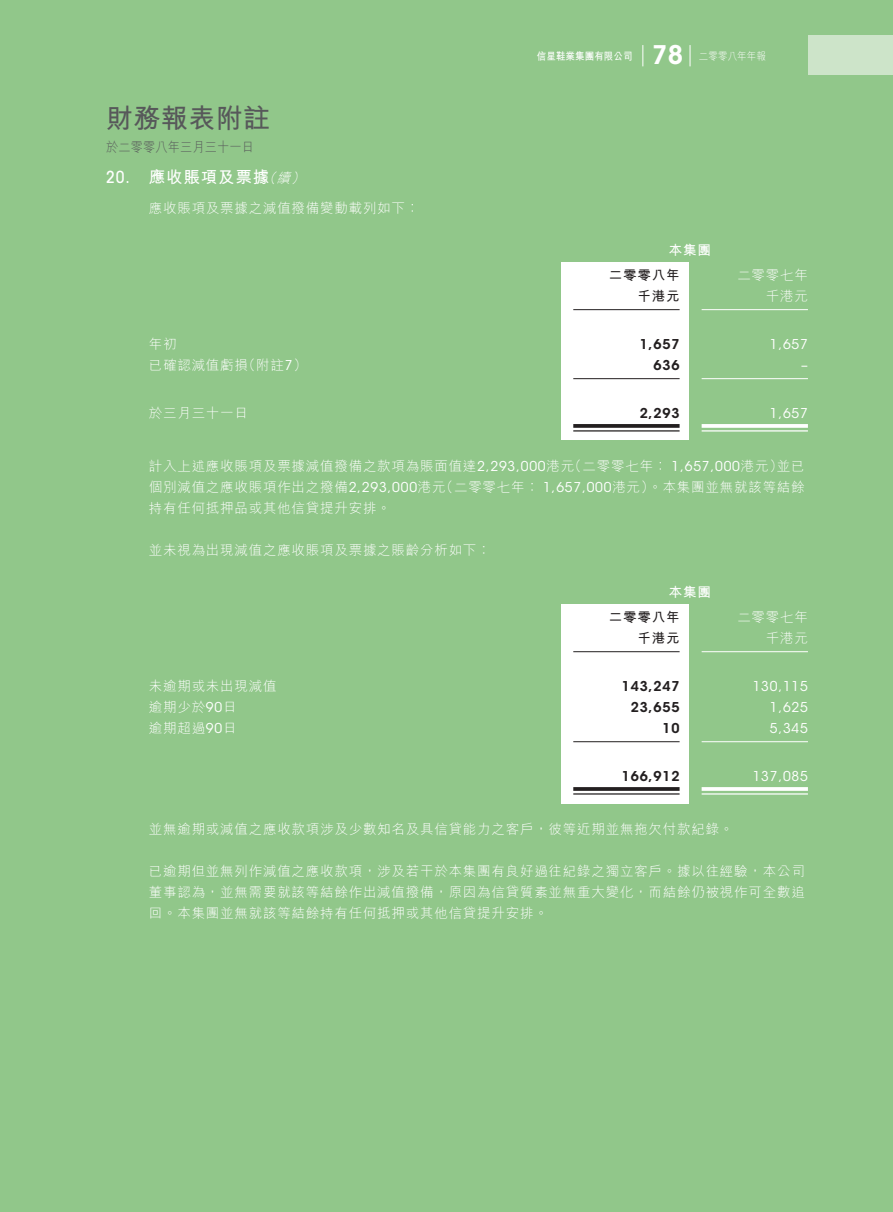
<style>
.page{position:relative;width:893px;height:1212px;background:#91c78a}
.page>*{position:absolute;margin:0;border:0;box-sizing:border-box;transform-origin:0 0}
.t1{font:700 27px "M Hei HK";letter-spacing:.015em;color:#57585a}
.t2{font:600 25.5px "ITC Avant Garde Std";color:#fff}
.t3{font:700 16.5px "M Hei HK";letter-spacing:.05em;color:#fff}
.t4{font:300 13.5px/21px "M Hei HK";letter-spacing:.06em;color:#fff;text-align:justify}
.t5{font:600 13.5px "ITC Avant Garde Std";letter-spacing:.06em;color:#231f20}
.t6{font:13.5px "ITC Avant Garde Std";letter-spacing:.06em;color:#fff}
.t7{font:700 13.5px/25.5px "M Hei HK";letter-spacing:.06em;color:#231f20}
.t8{font:300 13.5px "M Hei HK";letter-spacing:.015em;color:#57585a;scale:.9 1}
.t9{font:700 10.5px "M Hei HK";letter-spacing:.015em;color:#fff;scale:.9 1}
.t10{font:300 10.5px "M Hei HK";letter-spacing:.015em;color:#fff;scale:.9 1}
.s1{font-family:"ITC Avant Garde Std";font-weight:500;font-stretch:condensed}
.s2{font-weight:300;font-style:italic;font-size:13.5px}
.s3{color:#fff}
.s4{font-family:"ITC Avant Garde Std";font-weight:400}
</style>
<div class="page">
<svg style="left:642px;top:45px;width:1px;height:21px"></svg>
<svg style="left:690px;top:45px;width:1px;height:21px"></svg>
<div style="left:808px;top:35px;width:85px;height:40px;background:#cde4c9"></div>
<div style="left:561px;top:262px;width:128px;height:178px;background:#fff"></div>
<hr style="left:573px;top:309px;width:107px;height:1px;background:#231f20">
<hr style="left:702px;top:309px;width:106px;height:1px;background:#fff">
<hr style="left:573px;top:378px;width:107px;height:1px;background:#231f20">
<hr style="left:702px;top:378px;width:106px;height:1px;background:#fff">
<svg style="left:573px;top:424px;width:107px;height:4px"></svg>
<hr style="left:573px;top:430px;width:107px;height:1px;background:#231f20">
<svg style="left:702px;top:424px;width:106px;height:4px"></svg>
<hr style="left:702px;top:430px;width:106px;height:1px;background:#fff">
<div style="left:561px;top:604px;width:128px;height:199px;background:#fff"></div>
<hr style="left:573px;top:651px;width:107px;height:1px;background:#231f20">
<hr style="left:702px;top:651px;width:106px;height:1px;background:#fff">
<hr style="left:573px;top:741px;width:107px;height:1px;background:#231f20">
<hr style="left:702px;top:741px;width:106px;height:1px;background:#fff">
<svg style="left:573px;top:787px;width:107px;height:4px"></svg>
<hr style="left:573px;top:793px;width:107px;height:1px;background:#231f20">
<hr style="left:702px;top:787px;width:106px;height:4px;background:#f5faf5">
<hr style="left:702px;top:793px;width:106px;height:1px;background:#fff">
<p class="t1" style="left:106px;top:98px;width:165px">財務報表附註</p>
<p class="t8" style="left:106px;top:137px;width:166px">於二零零八年三月三十一日</p>
<p class="t3" style="left:106px;top:165px;width:204px"><span class="s1">20.</span> 應收賬項及票據<span class="s2">（續）</span></p>
<p class="t4" style="left:149px;top:197px;width:272px">應收賬項及票據之減值撥備變動載列如下︰</p>
<p class="t9" style="left:537px;top:49px;width:108px">信星鞋業集團有限公司</p>
<p class="t2" style="left:652px;top:38px;width:32px">78</p>
<p class="t10" style="left:699px;top:49px;width:76px">二零零八年年報</p>
<p class="t7" style="left:609px;top:236px;width:104px;text-indent:60px"><span class="s3">本集團</span>二零零八年</p>
<p class="t4" style="left:737px;top:264px;width:72px">二零零七年</p>
<p class="t7" style="left:637px;top:283px;width:44px">千港元</p>
<p class="t4" style="left:766px;top:285px;width:44px">千港元</p>
<p class="t4" style="left:149px;top:333px;width:29px">年初</p>
<p class="t5" style="left:640px;top:336px;width:41px">1,657</p>
<p class="t6" style="left:770px;top:336px;width:40px">1,657</p>
<p class="t4" style="left:149px;top:354px;width:160px">已確認減值虧損（附註<span class="s4">7</span>）</p>
<p class="t5" style="left:653px;top:357px;width:28px">636</p>
<p class="t6" style="left:801px;top:357px;width:8px">–</p>
<p class="t4" style="left:149px;top:402px;width:101px">於三月三十一日</p>
<p class="t5" style="left:640px;top:405px;width:41px">2,293</p>
<p class="t6" style="left:770px;top:405px;width:40px">1,657</p>
<p class="t4" style="left:149px;top:455px;width:657px">計入上述應收賬項及票據減值撥備之款項為賬面值達<span class="s4">2,293,000</span>港元（二零零七年︰ <span class="s4">1,657,000</span>港元）並已個別減值之應收賬項作出之撥備<span class="s4">2,293,000</span>港元（二零零七年︰ <span class="s4">1,657,000</span>港元）。本集團並無就該等結餘持有任何抵押品或其他信貸提升安排。</p>
<p class="t4" style="left:149px;top:539px;width:343px">並未視為出現減值之應收賬項及票據之賬齡分析如下︰</p>
<p class="t7" style="left:609px;top:578px;width:104px;text-indent:60px"><span class="s3">本集團</span>二零零八年</p>
<p class="t4" style="left:737px;top:606px;width:72px">二零零七年</p>
<p class="t7" style="left:637px;top:625px;width:44px">千港元</p>
<p class="t4" style="left:766px;top:627px;width:44px">千港元</p>
<p class="t4" style="left:149px;top:675px;width:129px">未逾期或未出現減值</p>
<p class="t5" style="left:622px;top:678px;width:59px">143,247</p>
<p class="t6" style="left:753px;top:678px;width:57px">130,115</p>
<p class="t4" style="left:149px;top:696px;width:89px">逾期少於<span class="s4">90</span>日</p>
<p class="t5" style="left:631px;top:699px;width:50px">23,655</p>
<p class="t6" style="left:770px;top:699px;width:40px">1,625</p>
<p class="t4" style="left:149px;top:717px;width:89px">逾期超過<span class="s4">90</span>日</p>
<p class="t5" style="left:662px;top:720px;width:19px">10</p>
<p class="t6" style="left:770px;top:720px;width:40px">5,345</p>
<p class="t5" style="left:622px;top:768px;width:59px">166,912</p>
<p class="t6" style="left:753px;top:768px;width:57px">137,085</p>
<p class="t4" style="left:149px;top:818px;width:586px">並無逾期或減值之應收款項涉及少數知名及具信貸能力之客戶，彼等近期並無拖欠付款紀錄。</p>
<p class="t4" style="left:149px;top:860px;width:657px">已逾期但並無列作減值之應收款項，涉及若干於本集團有良好過往紀錄之獨立客戶。據以往經驗，本公司董事認為，並無需要就該等結餘作出減值撥備，原因為信貸質素並無重大變化，而結餘仍被視作可全數追回。本集團並無就該等結餘持有任何抵押或其他信貸提升安排。</p>
</div>
